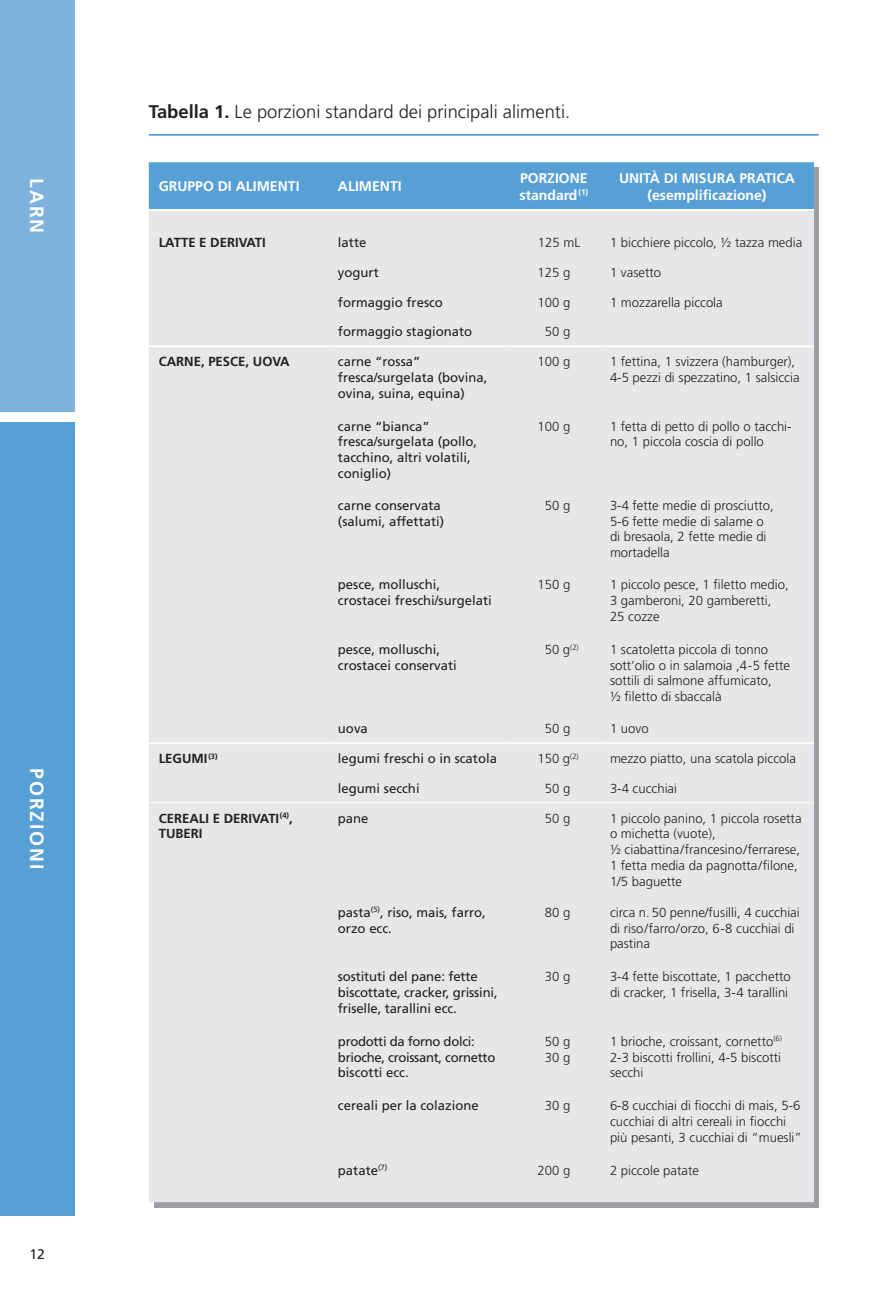
<style>
.page{position:relative;width:893px;height:1290px;background:#fff}
.page>*{position:absolute;margin:0;border:0;box-sizing:border-box;transform-origin:0 0}
.intestazione_dx{font:700 19.25px "Frutiger LT Std";letter-spacing:.1em;color:#fff}
.paragrafo{font:300 18.38px "Frutiger LT Std";color:#231f20}
.t1{font:700 14px "Frutiger LT Std";color:#fff}
.t2{font:14px "Frutiger LT Std";color:#231f20}
.t3{font:300 13.12px/15.8px "Frutiger LT Std";color:#231f20}
.t4{font:13.12px/15.8px "Frutiger LT Std";color:#231f20}
.t5{font:700 13.12px/15.8px "Frutiger LT Std";color:#231f20}
.t6{font:13.12px/15.8px "Frutiger LT Std";letter-spacing:-.025em;color:#231f20}
.s1{font-weight:700}
</style>
<div class="page">
<div style="left:0;top:422px;width:74px;height:793px;background:#56a0d5"></div>
<div style="left:0;top:0;width:74px;height:412px;background:#7fb3dd"></div>
<div style="left:149px;top:162px;width:665px;height:47px;background:#56a0d5"></div>
<div style="left:149px;top:211px;width:665px;height:991px;background:#e6e7e9"></div>
<hr style="left:149px;top:345px;width:179px;height:2px;background:#fff">
<hr style="left:328px;top:345px;width:180px;height:2px;background:#fff">
<hr style="left:508px;top:345px;width:92px;height:2px;background:#fff">
<hr style="left:600px;top:345px;width:214px;height:2px;background:#fff">
<hr style="left:149px;top:742px;width:179px;height:2px;background:#fff">
<hr style="left:328px;top:742px;width:180px;height:2px;background:#fff">
<hr style="left:508px;top:742px;width:92px;height:2px;background:#fff">
<hr style="left:600px;top:742px;width:214px;height:2px;background:#fff">
<hr style="left:149px;top:802px;width:179px;height:1px;background:#fff">
<hr style="left:328px;top:802px;width:180px;height:1px;background:#fff">
<hr style="left:508px;top:802px;width:92px;height:1px;background:#fff">
<hr style="left:600px;top:802px;width:214px;height:1px;background:#fff">
<hr style="left:149px;top:134px;width:670px;height:2px;background:#56a0d5">
<p class="intestazione_dx" style="left:48px;top:178px;width:56px;rotate:90deg">LARN</p>
<p class="intestazione_dx" style="left:48px;top:768px;width:103px;rotate:90deg">PORZIONI</p>
<p class="t2" style="left:29px;top:1246px;width:17px">12</p>
<p class="paragrafo" style="left:149px;top:101px;width:423px"><span class="s1">Tabella 1.</span> Le porzioni standard dei principali alimenti.</p>
<p class="t1" style="left:159px;top:178px;width:142px">GRUPPO DI ALIMENTI</p>
<p class="t1" style="left:338px;top:178px;width:65px">ALIMENTI</p>
<p class="t1" style="left:520px;top:170px;width:69px">PORZIONE</p>
<p class="t1" style="left:519px;top:187px;width:70px">standard<sup>(1)</sup></p>
<p class="t1" style="left:619px;top:170px;width:177px">UNITÀ DI MISURA PRATICA</p>
<p class="t1" style="left:647px;top:187px;width:121px">(esemplificazione)</p>
<p class="t5" style="left:159px;top:235px;width:109px">LATTE E DERIVATI</p>
<p class="t4" style="left:338px;top:235px;width:30px">latte</p>
<p class="t3" style="left:538px;top:235px;width:44px">125 mL</p>
<p class="t3" style="left:610px;top:235px;width:194px">1 bicchiere piccolo, ½ tazza media</p>
<p class="t4" style="left:338px;top:264px;width:42px">yogurt</p>
<p class="t3" style="left:537px;top:265px;width:34px">125 g</p>
<p class="t3" style="left:610px;top:265px;width:53px">1 vasetto</p>
<p class="t4" style="left:338px;top:294px;width:107px">formaggio fresco</p>
<p class="t3" style="left:537px;top:294px;width:34px">100 g</p>
<p class="t3" style="left:610px;top:294px;width:114px">1 mozzarella piccola</p>
<p class="t4" style="left:338px;top:324px;width:136px">formaggio stagionato</p>
<p class="t3" style="left:545px;top:324px;width:27px">50 g</p>
<p class="t5" style="left:159px;top:354px;width:133px">CARNE, PESCE, UOVA</p>
<p class="t4" style="left:338px;top:354px;width:84px">carne “rossa”</p>
<p class="t4" style="left:338px;top:369px;width:151px">fresca/surgelata (bovina, ovina, suina, equina)</p>
<p class="t3" style="left:537px;top:354px;width:34px">100 g</p>
<p class="t3" style="left:610px;top:354px;width:191px">1 fettina, 1 svizzera (hamburger),<br>4-5 pezzi di spezzatino, 1 salsiccia</p>
<p class="t4" style="left:338px;top:418px;width:93px">carne “bianca”</p>
<p class="t4" style="left:338px;top:434px;width:141px">fresca/surgelata (pollo, tacchino, altri volatili, coniglio)</p>
<p class="t3" style="left:537px;top:418px;width:34px">100 g</p>
<p class="t3" style="left:610px;top:418px;width:183px">1 fetta di petto di pollo o tacchi&shy;no, 1 piccola coscia di pollo</p>
<p class="t4" style="left:338px;top:498px;width:104px">carne conservata</p>
<p class="t4" style="left:338px;top:513px;width:108px">(salumi, affettati)</p>
<p class="t3" style="left:545px;top:498px;width:27px">50 g</p>
<p class="t3" style="left:610px;top:498px;width:165px">3-4 fette medie di prosciutto,</p>
<p class="t3" style="left:610px;top:513px;width:158px">5-6 fette medie di salame o di bresaola, 2 fette medie di mortadella</p>
<p class="t4" style="left:338px;top:577px;width:104px">pesce, molluschi,</p>
<p class="t4" style="left:338px;top:593px;width:155px">crostacei freschi/surgelati</p>
<p class="t3" style="left:537px;top:577px;width:34px">150 g</p>
<p class="t3" style="left:610px;top:577px;width:180px">1 piccolo pesce, 1 filetto medio,</p>
<p class="t3" style="left:610px;top:593px;width:163px">3 gamberoni, 20 gamberetti,</p>
<p class="t3" style="left:610px;top:609px;width:51px">25 cozze</p>
<p class="t4" style="left:338px;top:641px;width:104px">pesce, molluschi,</p>
<p class="t4" style="left:338px;top:657px;width:120px">crostacei conservati</p>
<p class="t3" style="left:545px;top:642px;width:36px">50 g<sup>(2)</sup></p>
<p class="t3" style="left:610px;top:642px;width:181px">1 scatoletta piccola di tonno sott’olio o in salamoia ,4-5 fette sottili di salmone affumicato,</p>
<p class="t3" style="left:610px;top:689px;width:113px">½ filetto di sbaccalà</p>
<p class="t4" style="left:338px;top:721px;width:31px">uova</p>
<p class="t3" style="left:545px;top:721px;width:27px">50 g</p>
<p class="t3" style="left:610px;top:721px;width:40px">1 uovo</p>
<p class="t5" style="left:159px;top:750px;width:60px">LEGUMI<sup>(3)</sup></p>
<p class="t4" style="left:338px;top:750px;width:160px">legumi freschi o in scatola</p>
<p class="t3" style="left:537px;top:751px;width:43px">150 g<sup>(2)</sup></p>
<p class="t3" style="left:610px;top:751px;width:187px">mezzo piatto, una scatola piccola</p>
<p class="t4" style="left:338px;top:780px;width:83px">legumi secchi</p>
<p class="t3" style="left:545px;top:780px;width:27px">50 g</p>
<p class="t3" style="left:610px;top:780px;width:69px">3-4 cucchiai</p>
<p class="t5" style="left:159px;top:810px;width:135px">CEREALI E DERIVATI<sup>(4)</sup>,<br>TUBERI</p>
<p class="t4" style="left:338px;top:810px;width:32px">pane</p>
<p class="t3" style="left:545px;top:810px;width:27px">50 g</p>
<p class="t3" style="left:610px;top:810px;width:193px">1 piccolo panino, 1 piccola rosetta o michetta (vuote),</p>
<p class="t3" style="left:610px;top:842px;width:192px">½ ciabattina/francesino/ferrarese,</p>
<p class="t3" style="left:610px;top:857px;width:189px">1 fetta media da pagnotta/filone,<br>1/5 baguette</p>
<p class="t4" style="left:338px;top:904px;width:149px">pasta<sup>(5)</sup>, riso, mais, farro, orzo ecc.</p>
<p class="t3" style="left:545px;top:904px;width:27px">80 g</p>
<p class="t3" style="left:610px;top:904px;width:191px">circa n. 50 penne/fusilli, 4 cucchiai di riso/farro/orzo, 6-8 cucchiai di pastina</p>
<p class="t4" style="left:338px;top:969px;width:161px">sostituti del pane: fette biscottate, cracker, grissini, friselle, tarallini ecc.</p>
<p class="t3" style="left:545px;top:969px;width:27px">30 g</p>
<p class="t3" style="left:610px;top:969px;width:182px">3-4 fette biscottate, 1 pacchetto di cracker, 1 frisella, 3-4 tarallini</p>
<p class="t6" style="left:338px;top:1033px;width:159px">prodotti da forno dolci: brioche, croissant, cornetto</p>
<p class="t4" style="left:338px;top:1065px;width:72px">biscotti ecc.</p>
<p class="t3" style="left:610px;top:1033px;width:173px">1 brioche, croissant, cornetto<sup>(6)</sup></p>
<p class="t3" style="left:610px;top:1049px;width:173px">2-3 biscotti frollini, 4-5 biscotti secchi</p>
<p class="t3" style="left:545px;top:1033px;width:27px">50 g</p>
<p class="t3" style="left:545px;top:1049px;width:27px">30 g</p>
<p class="t4" style="left:338px;top:1098px;width:142px">cereali per la colazione</p>
<p class="t3" style="left:545px;top:1098px;width:27px">30 g</p>
<p class="t3" style="left:610px;top:1098px;width:193px">6-8 cucchiai di fiocchi di mais, 5-6 cucchiai di altri cereali in fiocchi più pesanti, 3 cucchiai di “muesli”</p>
<p class="t4" style="left:338px;top:1162px;width:51px">patate<sup>(7)</sup></p>
<p class="t3" style="left:537px;top:1162px;width:34px">200 g</p>
<p class="t3" style="left:610px;top:1162px;width:90px">2 piccole patate</p>
</div>
